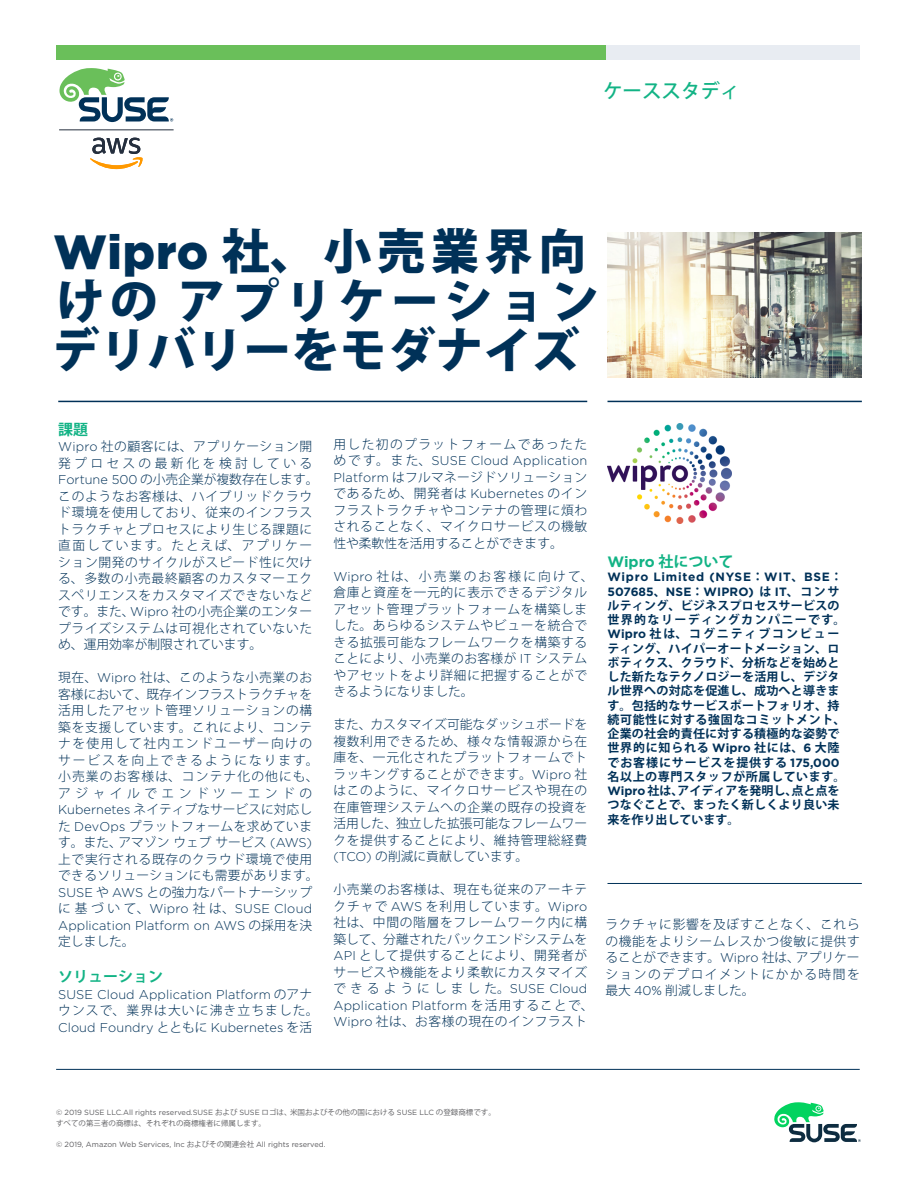
<style>
.page{position:relative;width:918px;height:1188px;background:#fff}
.page>*{position:absolute;margin:0;border:0;box-sizing:border-box;transform-origin:0 0}
.headline_32_33-blue{font:800 48px/49.5px "Koz Go Pro";letter-spacing:.11em;color:#003158}
.collateral_name_13_1{font:500 19.5px "Koz Go Pro";color:#12b385}
.subhead_10_13-blue{font:700 15px "Gotham";letter-spacing:-.005em;color:#12b385}
.subhead_10_13-green{font:700 15px "Koz Go Pro";color:#12b385}
.body_8_5_11{font:300 12.75px/16.5px "Koz Go Pro";letter-spacing:.05em;color:#003158}
.body_8_5_11-2{font:300 12.75px/16.5px "Gotham";letter-spacing:.01em;color:#003158}
.caption_7_9_5_italic{font:700 12px/14.2px "Koz Go Pro";letter-spacing:.02em;color:#003158}
.mousetype-legal_5_7{font:7.5px/10.5px "Koz Go Pro";color:#5c5c5f}
.mousetype-legal_5_7-2{font:7.5px "Gotham";color:#5c5c5f}
.s1{font-family:"Gotham";font-weight:900}
.s2{font-family:"Gotham"}
.s3{font-family:"Koz Go Pro"}
</style>
<div class="page">
<hr style="left:58px;top:401px;width:529px;height:1px;background:#003158">
<hr style="left:608px;top:401px;width:254px;height:1px;background:#003158">
<img style="left:608px;top:424px;width:124px;height:99px">
<div style="left:605px;top:45px;width:255px;height:14px;background:#e8ecf2"></div>
<div style="left:56px;top:45px;width:549px;height:14px;background:#6abf5a"></div>
<svg style="left:59px;top:68px;width:114px;height:54px"></svg>
<hr style="left:59px;top:130px;width:115px;height:1px;background:#252f3e">
<hr style="left:608px;top:883px;width:254px;height:1px;background:#003158">
<svg style="left:774px;top:1102px;width:87px;height:40px"></svg>
<hr style="left:56px;top:1069px;width:804px;height:1px;background:#003158">
<svg style="left:90px;top:138px;width:53px;height:31px"></svg>
<img style="left:608px;top:232px;width:254px;height:146px">
<p class="collateral_name_13_1" style="left:603px;top:78px;width:138px">ケーススタディ</p>
<p class="headline_32_33-blue" style="left:51px;top:230px;width:549px"><span class="s1">Wipro</span> 社、小売業界向けのアプリケーションデリバリーをモダナイズ</p>
<p class="subhead_10_13-green" style="left:58px;top:420px;width:31px">課題</p>
<p class="body_8_5_11" style="left:58px;top:439px;width:262px"><span class="s2">Wipro</span> 社の顧客には、アプリケーション開発プロセスの最新化を検討している<br><span class="s2">Fortune 500</span> の小売企業が複数存在します。このようなお客様は、ハイブリッドクラウド環境を使用しており、従来のインフラストラクチャとプロセスにより生じる課題に直面しています。たとえば、アプリケーション開発のサイクルがスピード性に欠ける、多数の小売最終顧客のカスタマーエクスペリエンスをカスタマイズできないなどです。また、<span class="s2">Wipro</span> 社の小売企業のエンタープライズシステムは可視化されていないため、運用効率が制限されています。</p>
<p class="body_8_5_11" style="left:58px;top:670px;width:262px">現在、<span class="s2">Wipro</span> 社は、このような小売業のお客様において、既存インフラストラクチャを活用したアセット管理ソリューションの構築を支援しています。これにより、コンテナを使用して社内エンドユーザー向けのサービスを向上できるようになります。小売業のお客様は、コンテナ化の他にも、アジャイルでエンドツーエンドの<br><span class="s2">Kubernetes</span> ネイティブなサービスに対応した <span class="s2">DevOps</span> プラットフォームを求めています。また、アマゾンウェブサービス <span class="s2">(AWS)</span>上で実行される既存のクラウド環境で使用できるソリューションにも需要があります。<br><span class="s2">SUSE</span> や <span class="s2">AWS</span> との強力なパートナーシップに基づいて、<span class="s2">Wipro</span> 社は、<span class="s2">SUSE Cloud<br>Application Platform on AWS</span> の採用を決定しました。</p>
<p class="subhead_10_13-green" style="left:58px;top:967px;width:106px">ソリューション</p>
<p class="body_8_5_11-2" style="left:58px;top:986px;width:262px">SUSE Cloud Application Platform <span class="s3">のアナウンスで、業界は大いに沸き立ちました。<br></span>Cloud Foundry <span class="s3">とともに</span> Kubernetes <span class="s3">を活</span></p>
<p class="body_8_5_11" style="left:333px;top:436px;width:255px;text-align:justify">用した初のプラットフォームであったためです。また、<span class="s2">SUSE Cloud Application Platform</span> はフルマネージドソリューションであるため、開発者は <span class="s2">Kubernetes</span> のインフラストラクチャやコンテナの管理に煩わされることなく、マイクロサービスの機敏性や柔軟性を活用することができます。</p>
<p class="body_8_5_11" style="left:333px;top:568px;width:262px"><span class="s2">Wipro</span> 社は、小売業のお客様に向けて、倉庫と資産を一元的に表示できるデジタルアセット管理プラットフォームを構築しました。あらゆるシステムやビューを統合できる拡張可能なフレームワークを構築することにより、小売業のお客様が <span class="s2">IT</span> システムやアセットをより詳細に把握することができるようになりました。</p>
<p class="body_8_5_11" style="left:333px;top:717px;width:255px;text-align:justify">また、カスタマイズ可能なダッシュボードを複数利用できるため、様々な情報源から在庫を、一元化されたプラットフォームでトラッキングすることができます。<span class="s2">Wipro</span> 社はこのように、マイクロサービスや現在の在庫管理システムへの企業の既存の投資を活用した、独立した拡張可能なフレームワークを提供することにより、維持管理総経費<span class="s2">(TCO)</span> の削減に貢献しています。</p>
<p class="body_8_5_11" style="left:333px;top:882px;width:262px">小売業のお客様は、現在も従来のアーキテクチャで <span class="s2">AWS</span> を利用しています。<span class="s2">Wipro</span>社は、中間の階層をフレームワーク内に構築して、分離されたバックエンドシステムを<br><span class="s2">API</span> として提供することにより、開発者がサービスや機能をより柔軟にカスタマイズできるようにしました。<span class="s2">SUSE Cloud<br>Application Platform</span> を活用することで、<br><span class="s2">Wipro</span> 社は、お客様の現在のインフラスト</p>
<p class="subhead_10_13-blue" style="left:608px;top:552px;width:128px">Wipro <span class="s3">社について</span></p>
<p class="caption_7_9_5_italic" style="left:608px;top:571px;width:240px"><span class="s2">Wipro Limited (NYSE</span>：<span class="s2">WIT</span>、<span class="s2">BSE</span>：<br><span class="s2">507685</span>、<span class="s2">NSE</span>：<span class="s2">WIPRO)</span> は <span class="s2">IT</span>、コンサルティング、ビジネスプロセスサービスの世界的なリーディングカンパニーです。<br><span class="s2">Wipro</span> 社は、コグニティブコンピューティング、ハイパーオートメーション、ロボティクス、クラウド、分析などを始めとした新たなテクノロジーを活用し、デジタル世界への対応を促進し、成功へと導きます。包括的なサービスポートフォリオ、持続可能性に対する強固なコミットメント、企業の社会的責任に対する積極的な姿勢で世界的に知られる <span class="s2">Wipro</span> 社には、<span class="s2">6</span> 大陸でお客様にサービスを提供する <span class="s2">175,000</span>名以上の専門スタッフが所属しています。<br><span class="s2">Wipro</span> 社は、アイディアを発明し、点と点をつなぐことで、まったく新しくより良い未来を作り出しています。</p>
<p class="body_8_5_11" style="left:605px;top:917px;width:256px;text-align:justify">ラクチャに影響を及ぼすことなく、これらの機能をよりシームレスかつ俊敏に提供することができます。<span class="s2">Wipro</span> 社は、アプリケーションのデプロイメントにかかる時間を最大 <span class="s2">40%</span> 削減しました。</p>
<p class="mousetype-legal_5_7" style="left:56px;top:1107px;width:441px"><span class="s2">© 2019 SUSE LLC.All rights reserved.SUSE</span> および <span class="s2">SUSE</span> ロゴは、米国およびその他の国における <span class="s2">SUSE LLC</span> の登録商標です。すべての第三者の商標は、それぞれの商標権者に帰属します。</p>
<p class="mousetype-legal_5_7-2" style="left:56px;top:1139px;width:271px">© 2019, Amazon Web Services, Inc <span class="s3">およびその関連会社</span> All rights reserved.</p>
</div>
